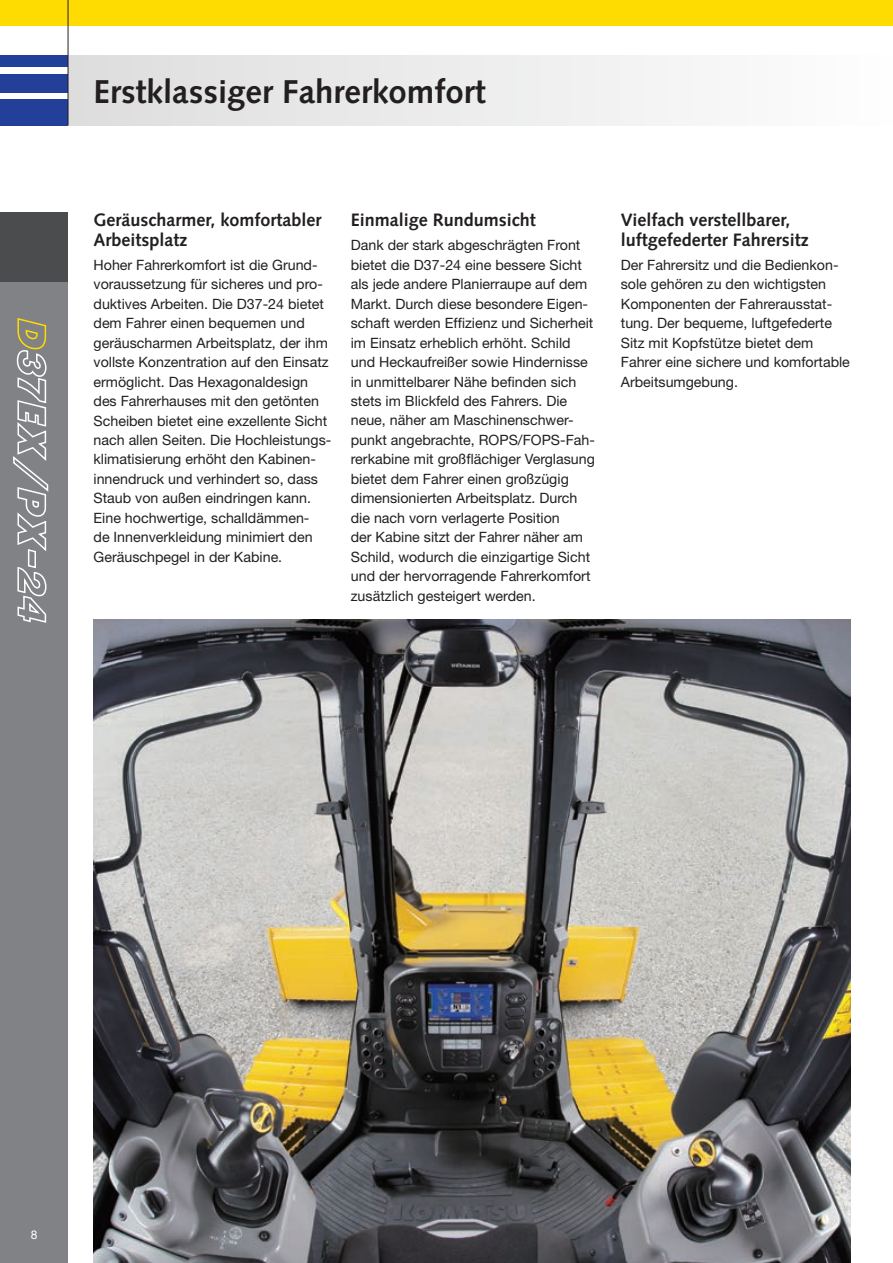
<style>
.page{position:relative;width:893px;height:1263px;background:#fff}
.page>*{position:absolute;margin:0;border:0;box-sizing:border-box;transform-origin:0 0}
.t1{font:700 33px "Syntax LTCE";color:#231f20}
.t2{font:700 18px/19.5px "Syntax LTCE";color:#231f20}
.t3{font:14.25px/19.5px "Helvetica Neue LT Pro";color:#231f20}
.t4{font:12px "Helvetica Neue LT Pro";color:#fff}
</style>
<div class="page">
<div style="left:0;top:213px;width:68px;height:1050px;background:#808285"></div>
<div style="left:0;top:99px;width:68px;height:26px;background:#223f99"></div>
<div style="left:0;top:74px;width:68px;height:18px;background:#223f99"></div>
<div style="left:0;top:55px;width:68px;height:12px;background:#223f99"></div>
<div style="left:0;top:0;width:893px;height:26px;background:#ffdc01"></div>
<div style="left:0;top:213px;width:68px;height:69px;background:#4b4c4d"></div>
<div style="left:68px;top:55px;width:825px;height:70px;background:linear-gradient(to right,#ddddde,#fdfdfe)"></div>
<hr style="left:68px;top:0;width:1px;height:125px;background:#231f20">
<img style="left:94px;top:620px;width:756px;height:643px">
<svg style="left:13px;top:318px;width:36px;height:305px"></svg>
<h1 class="t1" style="left:94px;top:73px;width:394px">Erstklassiger Fahrerkomfort</h1>
<p class="t2" style="left:94px;top:210px;width:229px">Geräuscharmer, komfortabler<br>Arbeitsplatz</p>
<p class="t3" style="left:94px;top:254px;width:239px">Hoher Fahrerkomfort ist die Grund&shy;voraussetzung für sicheres und pro&shy;duktives Arbeiten. Die D37-24 bietet dem Fahrer einen bequemen und geräuscharmen Arbeitsplatz, der ihm vollste Konzentration auf den Einsatz ermöglicht. Das Hexagonaldesign des Fahrerhauses mit den getönten Scheiben bietet eine exzellente Sicht nach allen Seiten. Die Hochleistungs&shy;klimatisierung erhöht den Kabinen&shy;innendruck und verhindert so, dass Staub von außen eindringen kann.<br>Eine hochwertige, schalldämmen-<br>de Innenverkleidung minimiert den Geräuschpegel in der Kabine.</p>
<p class="t2" style="left:351px;top:210px;width:187px">Einmalige Rundumsicht</p>
<p class="t3" style="left:351px;top:235px;width:246px">Dank der stark abgeschrägten Front bietet die D37-24 eine bessere Sicht als jede andere Planierraupe auf dem Markt. Durch diese besondere Eigen&shy;schaft werden Effizienz und Sicherheit im Einsatz erheblich erhöht. Schild und Heckaufreißer sowie Hindernisse in unmittelbarer Nähe befinden sich stets im Blickfeld des Fahrers. Die neue, näher am Maschinenschwer&shy;punkt angebrachte, ROPS/FOPS-Fah&shy;rerkabine mit großflächiger Verglasung bietet dem Fahrer einen großzügig dimensionierten Arbeitsplatz. Durch die nach vorn verlagerte Position<br>der Kabine sitzt der Fahrer näher am Schild, wodurch die einzigartige Sicht und der hervorragende Fahrerkomfort zusätzlich gesteigert werden.</p>
<p class="t2" style="left:621px;top:210px;width:189px">Vielfach verstellbarer, luftgefederter Fahrersitz</p>
<p class="t3" style="left:621px;top:254px;width:231px">Der Fahrersitz und die Bedienkon&shy;sole gehören zu den wichtigsten<br>Komponenten der Fahrerausstat&shy;tung. Der bequeme, luftgefederte<br>Sitz mit Kopfstütze bietet dem<br>Fahrer eine sichere und komfortable<br>Arbeitsumgebung.</p>
<p class="t4" style="left:31px;top:1227px;width:8px">8</p>
</div>
